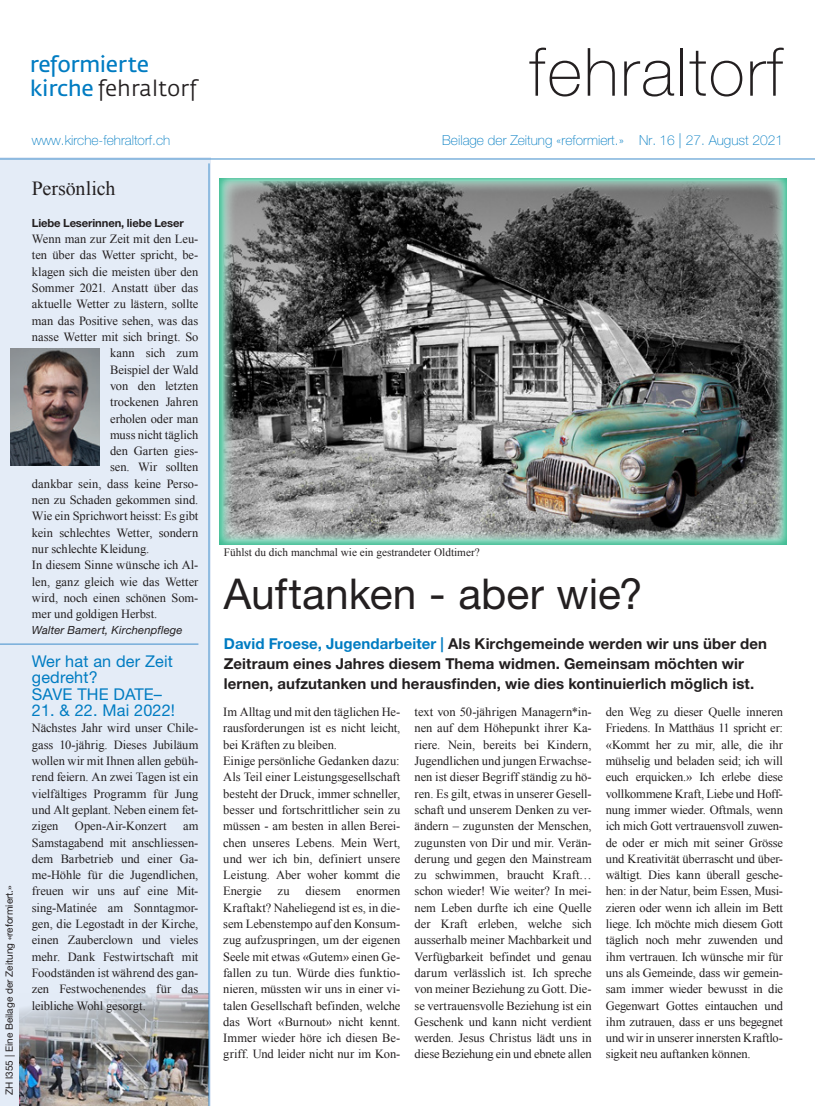
<style>
.page{position:relative;width:815px;height:1106px;background:#fff}
.page>*{position:absolute;margin:0;border:0;box-sizing:border-box;transform-origin:0 0}
.t1{font:100 66.62px "Helvetica Neue LT Std";letter-spacing:.03em;color:#231f20}
._04_Haupttitel{font:42.5px "Helvetica Neue LT Std";letter-spacing:.005em;color:#231f20}
.t2{font:21.75px/24.5px "Fedra Sans";letter-spacing:-.02em;color:#007cc2}
._04b_Spaltentitel{font:20px "Times New Roman";letter-spacing:-.005em;color:#231f20}
._00_Fliesstext{font:16.25px/16.2px "Helvetica Neue LT Std";letter-spacing:.01em;color:#007cc2}
._01a_Lead{font:700 15px/20px "Helvetica Neue LT Std";letter-spacing:.005em;color:#231f20}
.t3{font:100 13.75px "Helvetica Neue LT Std";color:#007cc2}
._00_Fliesstext-2{font:12.5px/16.2px "Times New Roman";letter-spacing:-.005em;color:#231f20;text-align:justify}
._05_Bildlegende{font:11.25px "Times New Roman";color:#231f20}
._00_Fliesstext-3{font:700 11.25px "Helvetica Neue LT Std";letter-spacing:-.01em;color:#231f20}
._03_Autor{font:italic 11.25px "Helvetica Neue LT Std";letter-spacing:.015em;color:#231f20}
.t4{font:10px "Helvetica Neue LT Std";color:#231f20}
.s1{color:#231f20}
.s2{font-size:15px}
.s3{color:#007cc2}
</style>
<div class="page">
<div style="left:0;top:158px;width:210px;height:948px;background:#e4ecf7"></div>
<hr style="left:0;top:158px;width:815px;height:1px;background:#3f8dcb">
<hr style="left:0;top:643px;width:198px;height:1px;background:#3f8dcb">
<img style="left:11px;top:348px;width:88px;height:117px">
<div style="left:216px;top:173px;width:575px;height:375px;background:#fff;opacity:.75"></div>
<img style="left:224px;top:181px;width:559px;height:359px">
<img style="left:19px;top:993px;width:190px;height:113px">
<hr style="left:209px;top:163px;width:1px;height:943px;background:#3f8dcb">
<p class="t4" style="left:3px;top:1095px;width:211px;rotate:-90deg">ZH l355 | Eine Beilage der Zeitung «reformiert.»</p>
<p class="t2" style="left:30px;top:53px;width:169px">reformierte kirche <span class="s1">fehraltorf</span></p>
<p class="t1" style="left:529px;top:34px;width:255px">fehraltorf</p>
<p class="t3" style="left:32px;top:133px;width:140px">www.kirche-fehraltorf.ch</p>
<p class="t3" style="left:442px;top:133px;width:342px">Beilage der Zeitung «reformiert.» Nr. 16 <span class="s2">|</span> 27. August 2021</p>
<p class="_04b_Spaltentitel" style="left:32px;top:175px;width:85px">Persönlich</p>
<p class="_00_Fliesstext-3" style="left:32px;top:216px;width:153px">Liebe Leserinnen, liebe Leser</p>
<p class="_00_Fliesstext-2" style="left:32px;top:231px;width:168px">Wenn man zur Zeit mit den Leu-</p>
<p class="_00_Fliesstext-2" style="left:32px;top:247px;width:168px">ten über das Wetter spricht, be-</p>
<p class="_00_Fliesstext-2" style="left:32px;top:263px;width:168px">klagen sich die meisten über den</p>
<p class="_00_Fliesstext-2" style="left:32px;top:279px;width:168px">Sommer 2021. Anstatt über das</p>
<p class="_00_Fliesstext-2" style="left:32px;top:296px;width:168px">aktuelle Wetter zu lästern, sollte</p>
<p class="_00_Fliesstext-2" style="left:32px;top:312px;width:168px">man das Positive sehen, was das</p>
<p class="_00_Fliesstext-2" style="left:32px;top:328px;width:168px">nasse Wetter mit sich bringt. So</p>
<p class="_00_Fliesstext-2" style="left:110px;top:345px;width:90px">kann sich zum</p>
<p class="_00_Fliesstext-2" style="left:110px;top:361px;width:90px">Beispiel der Wald</p>
<p class="_00_Fliesstext-2" style="left:110px;top:377px;width:90px">von den letzten</p>
<p class="_00_Fliesstext-2" style="left:110px;top:394px;width:90px">trockenen Jahren</p>
<p class="_00_Fliesstext-2" style="left:110px;top:410px;width:90px">erholen oder man</p>
<p class="_00_Fliesstext-2" style="left:110px;top:426px;width:90px">muss nicht täglich</p>
<p class="_00_Fliesstext-2" style="left:110px;top:442px;width:90px">den Garten gies-</p>
<p class="_00_Fliesstext-2" style="left:110px;top:459px;width:90px">sen. Wir sollten</p>
<p class="_00_Fliesstext-2" style="left:32px;top:475px;width:168px">dankbar sein, dass keine Perso-</p>
<p class="_00_Fliesstext-2" style="left:32px;top:491px;width:168px">nen zu Schaden gekommen sind.</p>
<p class="_00_Fliesstext-2" style="left:32px;top:508px;width:168px">Wie ein Sprichwort heisst: Es gibt</p>
<p class="_00_Fliesstext-2" style="left:32px;top:524px;width:168px">kein schlechtes Wetter, sondern</p>
<p class="_00_Fliesstext-2" style="left:32px;top:540px;width:119px">nur schlechte Kleidung.</p>
<p class="_00_Fliesstext-2" style="left:32px;top:557px;width:168px">In diesem Sinne wünsche ich Al&shy;len, ganz gleich wie das Wetter wird, noch einen schönen Som&shy;mer und goldigen Herbst.</p>
<p class="_03_Autor" style="left:32px;top:623px;width:152px">Walter Bamert, Kirchenpflege</p>
<p class="_00_Fliesstext" style="left:32px;top:653px;width:143px">Wer hat an der Zeit gedreht?</p>
<p class="_00_Fliesstext" style="left:32px;top:685px;width:132px">SAVE THE DATE–</p>
<p class="_00_Fliesstext" style="left:32px;top:702px;width:145px">21. &amp; 22. Mai 2022!</p>
<p class="_00_Fliesstext-2" style="left:32px;top:720px;width:168px">Nächstes Jahr wird unser Chile&shy;gass 10-jährig. Dieses Jubiläum wollen wir mit Ihnen allen gebüh&shy;rend feiern. An zwei Tagen ist ein vielfältiges Programm für Jung und Alt geplant. Neben einem fet&shy;zigen</p>
<p class="_00_Fliesstext-2" style="left:75px;top:817px;width:93px">Open-Air-Konzert</p>
<p class="_00_Fliesstext-2" style="left:32px;top:817px;width:168px;text-indent:151px">am Samstagabend mit anschliessen&shy;dem Barbetrieb und einer Ga&shy;me-Höhle für die Jugendlichen, freuen wir uns auf eine Mit&shy;sing-Matinée am Sonntagmor&shy;gen, die Legostadt in der Kirche, einen Zauberclown und vieles mehr. Dank Festwirtschaft mit Foodständen ist während des gan&shy;zen Festwochenendes für das leibliche Wohl gesorgt.</p>
<p class="_05_Bildlegende" style="left:224px;top:545px;width:257px">Fühlst du dich manchmal wie ein gestrandeter Oldtimer?</p>
<p class="_04_Haupttitel" style="left:224px;top:568px;width:420px">Auftanken - aber wie?</p>
<p class="_01a_Lead" style="left:224px;top:633px;width:545px"><span class="s3">David Froese, Jugendarbeiter |</span> Als Kirchgemeinde werden wir uns über den<br>Zeitraum eines Jahres diesem Thema widmen. Gemeinsam möchten wir lernen, aufzutanken und herausfinden, wie dies kontinuierlich möglich ist.</p>
<p class="_00_Fliesstext-2" style="left:223px;top:703px;width:179px">Im Alltag und mit den täglichen He&shy;rausforderungen ist es nicht leicht, bei Kräften zu bleiben.</p>
<p class="_00_Fliesstext-2" style="left:223px;top:752px;width:178px">Einige persönliche Gedanken dazu:</p>
<p class="_00_Fliesstext-2" style="left:223px;top:768px;width:179px">Als Teil einer Leistungsgesellschaft besteht der Druck, immer schneller, besser und fortschrittlicher sein zu müssen - am besten in allen Berei&shy;chen unseres Lebens. Mein Wert, und wer ich bin, definiert unsere Leistung. Aber woher kommt die Energie</p>
<p class="_00_Fliesstext-2" style="left:415px;top:703px;width:179px">text von 50-jährigen Managern*in&shy;nen auf dem Höhepunkt ihrer Ka&shy;riere. Nein, bereits bei Kindern, Jugendlichen und jungen Erwachse&shy;nen ist dieser Begriff ständig zu hö&shy;ren. Es gilt, etwas in unserer Gesell&shy;schaft und unserem Denken zu ver&shy;ändern – zugunsten der Menschen, zugunsten von Dir und mir. Verän&shy;derung und gegen den Mainstream zu schwimmen, braucht Kraft… schon wieder! Wie weiter? In mei&shy;nem Leben durfte ich eine Quelle der Kraft erleben, welche sich ausserhalb meiner Machbarkeit und Verfügbarkeit befindet und genau darum verlässlich ist. Ich spreche von meiner Beziehung zu Gott. Die&shy;se vertrauensvolle Beziehung ist ein Geschenk und kann nicht verdient werden. Jesus Christus lädt uns in diese Beziehung ein und ebnete allen</p>
<p class="_00_Fliesstext-2" style="left:606px;top:703px;width:179px">den Weg zu dieser Quelle inneren Friedens. In Matthäus 11 spricht er: «Kommt her zu mir, alle, die ihr mühselig und beladen seid; ich will euch erquicken.» Ich erlebe diese vollkommene Kraft, Liebe und Hoff&shy;nung immer wieder. Oftmals, wenn ich mich Gott vertrauensvoll zuwen&shy;de oder er mich mit seiner Grösse und Kreativität überrascht und über&shy;wältigt. Dies kann überall gesche&shy;hen: in der Natur, beim Essen, Musi&shy;zieren oder wenn ich allein im Bett liege. Ich möchte mich diesem Gott täglich noch mehr zuwenden und ihm vertrauen. Ich wünsche mir für uns als Gemeinde, dass wir gemein&shy;sam immer wieder bewusst in die Gegenwart Gottes eintauchen und ihm zutrauen, dass er uns begegnet und wir in unserer innersten Kraftlo&shy;sigkeit neu auftanken können.</p>
<p class="_00_Fliesstext-2" style="left:278px;top:883px;width:14px">zu</p>
<p class="_00_Fliesstext-2" style="left:306px;top:883px;width:37px">diesem</p>
<p class="_00_Fliesstext-2" style="left:223px;top:883px;width:179px;text-indent:133px">enormen Kraftakt? Naheliegend ist es, in die&shy;sem Lebenstempo auf den Konsum&shy;zug aufzuspringen, um der eigenen Seele mit etwas «Gutem» einen Ge&shy;fallen zu tun. Würde dies funktio&shy;nieren, müssten wir uns in einer vi&shy;talen Gesellschaft befinden, welche das Wort «Burnout» nicht kennt.<br>Immer wieder höre ich diesen Be&shy;griff. Und leider nicht nur im Kon-</p>
</div>
